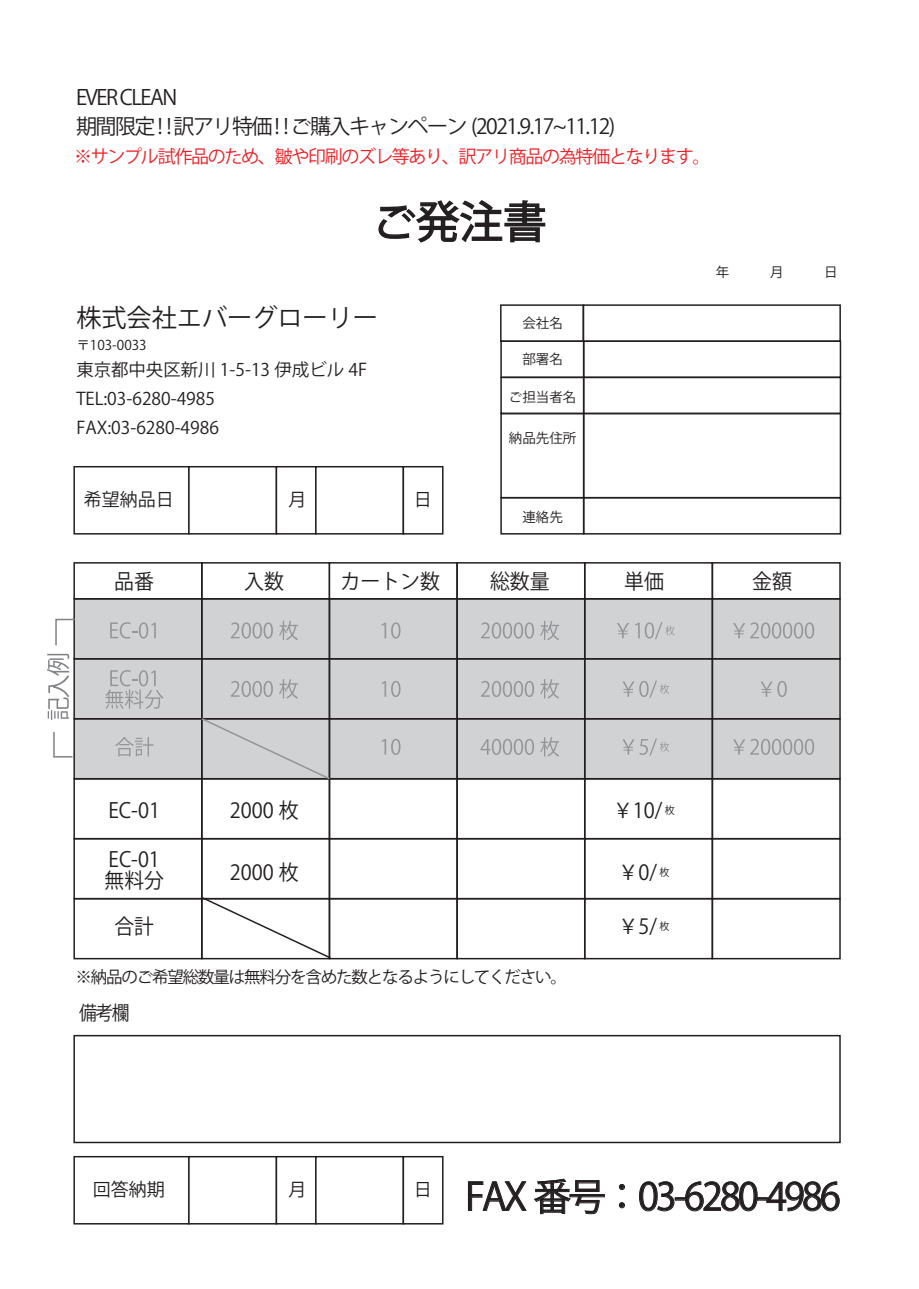
<style>
.page{position:relative;width:919px;height:1289px;background:#fff}
.page>*{position:absolute;margin:0;border:0;box-sizing:border-box;transform-origin:0 0}
.t1{font:43.5px "Koz Go Pr 6 N";color:#231f20}
.t2{font:37.5px "Koz Go Pr 6 N";letter-spacing:-.07em;color:#231f20}
.t3{font:25.05px "Koz Go Pr 6 N";color:#231f20}
.t4{font:21px/28.5px "Koz Go Pr 6 N";letter-spacing:-.07em;color:#231f20}
.t5{font:20.85px "Koz Go Pr 6 N";color:#231f20;scale:.96 1}
.t6{font:20.85px/20.9px "Koz Go Pr 6 N";color:#231f20;scale:.95 1}
.t7{font:19.5px "Koz Go Pr 6 N";color:#231f20;scale:.91 1}
.t8{font:18px "Koz Go Pr 6 N";letter-spacing:-.07em;color:#ee1d23}
.t9{font:18px "Koz Go Pr 6 N";color:#231f20}
.t10{font:17.4px/29px "Koz Go Pr 6 N";color:#231f20}
.t11{font:16.5px "Koz Go Pr 6 N";letter-spacing:-.07em;color:#231f20}
.t12{font:13.5px "Koz Go Pr 6 N";color:#231f20}
</style>
<div class="page">
<div style="left:74px;top:599px;width:764px;height:180px;background:#d1d2d4"></div>
<svg style="left:378px;top:200px;width:168px;height:43px"></svg>
<div style="left:500px;top:376px;width:84px;height:38px;border:2px solid #231f20"></div>
<div style="left:583px;top:376px;width:258px;height:38px;border:2px solid #231f20"></div>
<div style="left:500px;top:413px;width:84px;height:85px;border:2px solid #231f20"></div>
<div style="left:583px;top:413px;width:258px;height:85px;border:2px solid #231f20"></div>
<div style="left:500px;top:497px;width:84px;height:37px;border:2px solid #231f20"></div>
<div style="left:583px;top:497px;width:258px;height:37px;border:2px solid #231f20"></div>
<div style="left:500px;top:304px;width:84px;height:38px;border:2px solid #231f20"></div>
<div style="left:582px;top:304px;width:258px;height:38px;border:2px solid #231f20"></div>
<div style="left:73px;top:466px;width:117px;height:68px;background:#fff;border:2px solid #231f20"></div>
<div style="left:188px;top:466px;width:89px;height:68px;background:#fff;border:2px solid #231f20"></div>
<div style="left:276px;top:466px;width:40px;height:68px;background:#fff;border:2px solid #231f20"></div>
<div style="left:315px;top:466px;width:89px;height:68px;background:#fff;border:2px solid #231f20"></div>
<div style="left:402px;top:466px;width:41px;height:68px;background:#fff;border:2px solid #231f20"></div>
<div style="left:73px;top:1155px;width:117px;height:69px;background:#fff;border:2px solid #231f20"></div>
<div style="left:188px;top:1155px;width:89px;height:69px;background:#fff;border:2px solid #231f20"></div>
<div style="left:276px;top:1155px;width:40px;height:69px;background:#fff;border:2px solid #231f20"></div>
<div style="left:315px;top:1155px;width:89px;height:69px;background:#fff;border:2px solid #231f20"></div>
<div style="left:402px;top:1155px;width:41px;height:69px;background:#fff;border:2px solid #231f20"></div>
<div style="left:73px;top:1034px;width:767px;height:109px;background:#fff;border:2px solid #231f20"></div>
<svg style="left:468px;top:1181px;width:58px;height:29px"></svg>
<svg style="left:534px;top:1178px;width:70px;height:36px"></svg>
<svg style="left:619px;top:1184px;width:6px;height:24px"></svg>
<svg style="left:639px;top:1181px;width:200px;height:30px"></svg>
<div style="left:73px;top:562px;width:129px;height:37px;border:2px solid #231f20"></div>
<div style="left:201px;top:562px;width:129px;height:37px;border:2px solid #231f20"></div>
<div style="left:329px;top:562px;width:129px;height:37px;background:#fff;border:2px solid #231f20"></div>
<div style="left:456px;top:562px;width:129px;height:37px;border:2px solid #231f20"></div>
<div style="left:584px;top:562px;width:129px;height:37px;border:2px solid #231f20"></div>
<div style="left:711px;top:562px;width:129px;height:37px;border:2px solid #231f20"></div>
<div style="left:73px;top:598px;width:129px;height:61px;border:2px solid #231f20"></div>
<div style="left:201px;top:598px;width:129px;height:61px;border:2px solid #231f20"></div>
<div style="left:329px;top:598px;width:129px;height:61px;border:2px solid #231f20"></div>
<div style="left:456px;top:598px;width:129px;height:61px;border:2px solid #231f20"></div>
<div style="left:584px;top:598px;width:129px;height:61px;border:2px solid #231f20"></div>
<div style="left:711px;top:598px;width:129px;height:61px;border:2px solid #231f20"></div>
<div style="left:73px;top:658px;width:129px;height:61px;border:2px solid #231f20"></div>
<div style="left:201px;top:658px;width:129px;height:61px;border:2px solid #231f20"></div>
<div style="left:329px;top:658px;width:129px;height:61px;border:2px solid #231f20"></div>
<div style="left:456px;top:658px;width:129px;height:61px;border:2px solid #231f20"></div>
<div style="left:584px;top:658px;width:129px;height:61px;border:2px solid #231f20"></div>
<div style="left:711px;top:658px;width:129px;height:61px;border:2px solid #231f20"></div>
<div style="left:73px;top:718px;width:129px;height:61px;border:2px solid #231f20"></div>
<div style="left:329px;top:718px;width:129px;height:61px;border:2px solid #231f20"></div>
<div style="left:456px;top:718px;width:129px;height:61px;border:2px solid #231f20"></div>
<div style="left:584px;top:718px;width:129px;height:61px;border:2px solid #231f20"></div>
<div style="left:711px;top:718px;width:129px;height:61px;border:2px solid #231f20"></div>
<div style="left:73px;top:778px;width:129px;height:61px;border:2px solid #231f20"></div>
<div style="left:201px;top:778px;width:129px;height:61px;border:2px solid #231f20"></div>
<div style="left:329px;top:778px;width:129px;height:61px;border:2px solid #231f20"></div>
<div style="left:456px;top:778px;width:129px;height:61px;border:2px solid #231f20"></div>
<div style="left:584px;top:778px;width:129px;height:61px;border:2px solid #231f20"></div>
<div style="left:711px;top:778px;width:129px;height:61px;border:2px solid #231f20"></div>
<div style="left:73px;top:838px;width:129px;height:61px;border:2px solid #231f20"></div>
<div style="left:201px;top:838px;width:129px;height:61px;border:2px solid #231f20"></div>
<div style="left:329px;top:838px;width:129px;height:61px;border:2px solid #231f20"></div>
<div style="left:456px;top:838px;width:129px;height:61px;border:2px solid #231f20"></div>
<div style="left:584px;top:838px;width:129px;height:61px;border:2px solid #231f20"></div>
<div style="left:711px;top:838px;width:129px;height:61px;border:2px solid #231f20"></div>
<div style="left:73px;top:897px;width:129px;height:62px;border:2px solid #231f20"></div>
<div style="left:329px;top:897px;width:129px;height:62px;border:2px solid #231f20"></div>
<div style="left:456px;top:897px;width:129px;height:62px;border:2px solid #231f20"></div>
<div style="left:584px;top:897px;width:129px;height:62px;border:2px solid #231f20"></div>
<div style="left:711px;top:897px;width:129px;height:62px;border:2px solid #231f20"></div>
<svg style="left:110px;top:622px;width:46px;height:16px"></svg>
<svg style="left:231px;top:622px;width:42px;height:16px"></svg>
<svg style="left:279px;top:620px;width:19px;height:20px"></svg>
<svg style="left:617px;top:623px;width:12px;height:15px"></svg>
<svg style="left:635px;top:622px;width:39px;height:17px"></svg>
<svg style="left:105px;top:670px;width:58px;height:38px"></svg>
<svg style="left:622px;top:680px;width:47px;height:17px"></svg>
<svg style="left:115px;top:737px;width:38px;height:19px"></svg>
<svg style="left:381px;top:622px;width:19px;height:16px"></svg>
<svg style="left:481px;top:622px;width:53px;height:16px"></svg>
<svg style="left:540px;top:620px;width:19px;height:20px"></svg>
<svg style="left:733px;top:622px;width:81px;height:16px"></svg>
<svg style="left:761px;top:681px;width:25px;height:16px"></svg>
<svg style="left:733px;top:738px;width:81px;height:17px"></svg>
<svg style="left:480px;top:739px;width:54px;height:16px"></svg>
<svg style="left:540px;top:737px;width:19px;height:19px"></svg>
<svg style="left:382px;top:739px;width:18px;height:16px"></svg>
<svg style="left:200px;top:716px;width:131px;height:64px"></svg>
<svg style="left:231px;top:681px;width:42px;height:16px"></svg>
<svg style="left:279px;top:679px;width:19px;height:19px"></svg>
<svg style="left:381px;top:681px;width:19px;height:16px"></svg>
<svg style="left:481px;top:681px;width:53px;height:16px"></svg>
<svg style="left:540px;top:679px;width:19px;height:19px"></svg>
<svg style="left:622px;top:738px;width:47px;height:17px"></svg>
<svg style="left:201px;top:895px;width:131px;height:64px"></svg>
<svg style="left:47px;top:653px;width:22px;height:67px"></svg>
<svg style="left:55px;top:618px;width:21px;height:28px"></svg>
<svg style="left:53px;top:730px;width:21px;height:28px"></svg>
<p class="t4" style="left:76px;top:84px;width:541px">EVER CLEAN<br>期間限定‼訳アリ特価‼ご購入キャンペーン (2021.9.17~11.12)</p>
<p class="t8" style="left:74px;top:146px;width:638px">※サンプル試作品のため、皺や印刷のズレ等あり、訳アリ商品の為特価となります。</p>
<h1 class="t1" style="left:372px;top:197px;width:175px">ご発注書</h1>
<h3 class="t3" style="left:76px;top:304px;width:303px">株式会社エバーグローリー</h3>
<p class="t12" style="left:76px;top:337px;width:72px">〒103-0033</p>
<p class="t10" style="left:76px;top:356px;width:292px">東京都中央区新川 1-5-13 伊成ビル 4F<br>TEL:03-6280-4985<br>FAX:03-6280-4986</p>
<p class="t9" style="left:84px;top:489px;width:91px">希望納品日</p>
<p class="t9" style="left:288px;top:489px;width:19px">月</p>
<p class="t9" style="left:414px;top:489px;width:19px">日</p>
<p class="t12" style="left:522px;top:315px;width:42px">会社名</p>
<p class="t12" style="left:522px;top:351px;width:42px">部署名</p>
<p class="t12" style="left:509px;top:390px;width:69px">ご担当者名</p>
<p class="t12" style="left:509px;top:430px;width:69px">納品先住所</p>
<p class="t12" style="left:522px;top:509px;width:42px">連絡先</p>
<p class="t5" style="left:114px;top:570px;width:43px">品番</p>
<p class="t5" style="left:244px;top:570px;width:43px">入数</p>
<p class="t5" style="left:340px;top:570px;width:105px">カートン数</p>
<p class="t5" style="left:490px;top:570px;width:64px">総数量</p>
<p class="t5" style="left:624px;top:570px;width:43px">単価</p>
<p class="t5" style="left:752px;top:570px;width:43px">金額</p>
<p class="t5" style="left:108px;top:798px;width:55px">EC-01</p>
<p class="t6" style="left:104px;top:849px;width:64px">EC-01無料分</p>
<p class="t6" style="left:114px;top:916px;width:43px">合計</p>
<p class="t5" style="left:230px;top:798px;width:73px">2000 枚</p>
<p class="t5" style="left:230px;top:860px;width:73px">2000 枚</p>
<p class="t11" style="left:76px;top:967px;width:493px">※納品のご希望総数量は無料分を含めた数となるようにしてください。</p>
<p class="t7" style="left:79px;top:1001px;width:57px">備考欄</p>
<p class="t5" style="left:613px;top:798px;width:66px">￥10/ <sup>枚</sup></p>
<p class="t5" style="left:618px;top:860px;width:54px">￥0/ <sup>枚</sup></p>
<p class="t5" style="left:618px;top:914px;width:54px">￥5/ <sup>枚</sup></p>
<p class="t9" style="left:93px;top:1179px;width:73px">回答納期</p>
<p class="t9" style="left:288px;top:1179px;width:19px">月</p>
<p class="t9" style="left:414px;top:1179px;width:19px">日</p>
<h2 class="t2" style="left:465px;top:1175px;width:377px">FAX 番号：03-6280-4986</h2>
</div>
